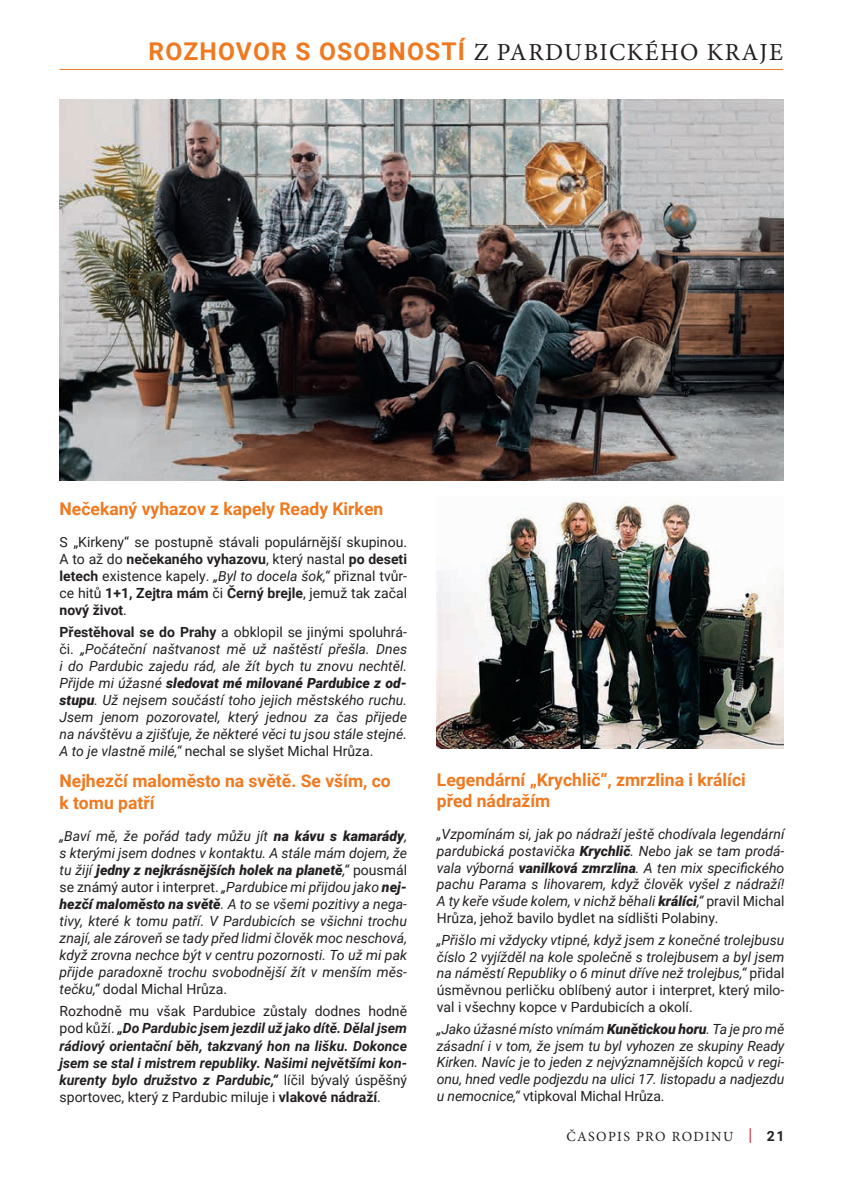
<style>
.page{position:relative;width:844px;height:1191px;background:#fff}
.page>*{position:absolute;margin:0;border:0;box-sizing:border-box;transform-origin:0 0}
.t1{font:700 24.5px "Roboto";letter-spacing:.05em;color:#f07920}
.t2{font:700 17.5px/21.2px "Roboto";color:#f07920}
.t3{font:italic 14px/17.2px "Roboto";color:#231f20;text-align:justify}
.t4{font:italic 700 14px/17.2px "Roboto";color:#231f20;text-align:justify}
.t5{font:14px/17.2px "Roboto";color:#231f20;text-align:justify}
.t6{font:14px "Minion Pro";letter-spacing:.095em;color:#231f20}
.s1{font-family:"Minion Pro";font-weight:400;color:#231f20}
.s2{font-weight:700}
.s3{font-style:italic}
.s4{font-weight:700;font-style:normal}
.s5{font-style:normal}
.s6{font-weight:900}
.s7{font-weight:400;font-style:normal}
.s8{font-family:"Loretta";font-weight:700;font-size:17.5px;color:#cd151d}
.s9{font-family:"Roboto";font-weight:700}
</style>
<div class="page">
<hr style="left:60px;top:69px;width:723px;height:1px;background:#f07920">
<img style="left:60px;top:99px;width:723px;height:381px">
<img style="left:437px;top:499px;width:346px;height:249px">
<h1 class="t1" style="left:149px;top:34px;width:635px">ROZHOVOR S OSOBNOSTÍ <span class="s1">Z PARDUBICKÉHO KRAJE</span></h1>
<p class="t2" style="left:60px;top:497px;width:325px">Nečekaný vyhazov z kapely Ready Kirken</p>
<p class="t5" style="left:60px;top:532px;width:349px">S „Kirkeny“ se postupně stávali populárnější skupinou.<br>A to až do <span class="s2">nečekaného vyhazovu</span>, který nastal <span class="s2">po deseti letech</span> existence kapely. <span class="s3">„Byl to docela šok,“</span> přiznal tvůr&shy;ce hitů <span class="s2">1+1, Zejtra mám</span> či <span class="s2">Černý brejle</span>, jemuž tak začal <span class="s2">nový život</span>.</p>
<p class="t3" style="left:60px;top:623px;width:349px"><span class="s4">Přestěhoval se do Prahy</span> <span class="s5">a obklopil se jinými spoluhrá&shy;či.</span> „Počáteční naštvanost mě už naštěstí přešla. Dnes i do Pardubic zajedu rád, ale žít bych tu znovu nechtěl.<br>Přijde mi úžasné <span class="s6">sledovat mé milované Pardubice z od&shy;stupu</span>. Už nejsem součástí toho jejich městského ruchu.<br>Jsem jenom pozorovatel, který jednou za čas přijede na návštěvu a zjišťuje, že některé věci tu jsou stále stejné.<br>A to je vlastně milé,“ <span class="s5">nechal se slyšet Michal Hrůza.</span></p>
<p class="t2" style="left:60px;top:770px;width:333px">Nejhezčí maloměsto na světě. Se vším, co k tomu patří</p>
<p class="t3" style="left:60px;top:826px;width:349px">„Baví mě, že pořád tady můžu jít <span class="s6">na kávu s kamarády</span>, s kterými jsem dodnes v kontaktu. A stále mám dojem, že tu žijí <span class="s6">jedny z nejkrásnějších holek na planetě</span>,“ <span class="s5">pousmál se známý autor i interpret.</span> „Pardubice mi přijdou jako <span class="s6">nej&shy;hezčí maloměsto na světě</span>. A to se všemi pozitivy a nega&shy;tivy, které k tomu patří. V Pardubicích se všichni trochu znají, ale zároveň se tady před lidmi člověk moc neschová, když zrovna nechce být v centru pozornosti. To už mi pak přijde paradoxně trochu svobodnější žít v menším měs&shy;tečku,“ <span class="s5">dodal Michal Hrůza.</span></p>
<p class="t4" style="left:60px;top:1002px;width:349px"><span class="s7">Rozhodně mu však Pardubice zůstaly dodnes hodně pod kůží.</span> „Do Pardubic jsem jezdil už jako dítě. Dělal jsem rádiový orientační běh, takzvaný hon na lišku. Dokonce jsem se stal i mistrem republiky. Našimi největšími kon&shy;kurenty bylo družstvo z Pardubic,“ <span class="s7">líčil bývalý úspěšný sportovec, který z Pardubic miluje i</span> <span class="s5">vlakové nádraží</span><span class="s7">.</span></p>
<p class="t2" style="left:437px;top:769px;width:310px">Legendární „Krychlič“, zmrzlina i králíci před nádražím</p>
<p class="t3" style="left:437px;top:825px;width:349px">„Vzpomínám si, jak po nádraží ještě chodívala legendární pardubická postavička <span class="s6">Krychlič</span>. Nebo jak se tam prodá&shy;vala výborná <span class="s6">vanilková zmrzlina</span>. A ten mix specifického pachu Parama s lihovarem, když člověk vyšel z nádraží!<br>A ty keře všude kolem, v nichž běhali <span class="s6">králíci</span>,“ <span class="s5">pravil Michal Hrůza, jehož bavilo bydlet na sídlišti Polabiny.</span></p>
<p class="t3" style="left:437px;top:931px;width:349px">„Přišlo mi vždycky vtipné, když jsem z konečné trolejbusu číslo 2 vyjížděl na kole společně s trolejbusem a byl jsem na náměstí Republiky o 6 minut dříve než trolejbus,“ <span class="s5">přidal úsměvnou perličku oblíbený autor i interpret, který milo&shy;val i všechny kopce v Pardubicích a okolí.</span></p>
<p class="t3" style="left:437px;top:1019px;width:349px">„Jako úžasné místo vnímám <span class="s6">Kunětickou horu</span>. Ta je pro mě zásadní i v tom, že jsem tu byl vyhozen ze skupiny Ready Kirken. Navíc je to jeden z nejvýznamnějších kopců v regi&shy;onu, hned vedle podjezdu na ulici 17. listopadu a nadjezdu u nemocnice,“ <span class="s5">vtipkoval Michal Hrůza.</span></p>
<p class="t6" style="left:566px;top:1127px;width:219px">ČASOPIS PRO RODINU <span class="s8">|</span> <span class="s9">21</span></p>
</div>
